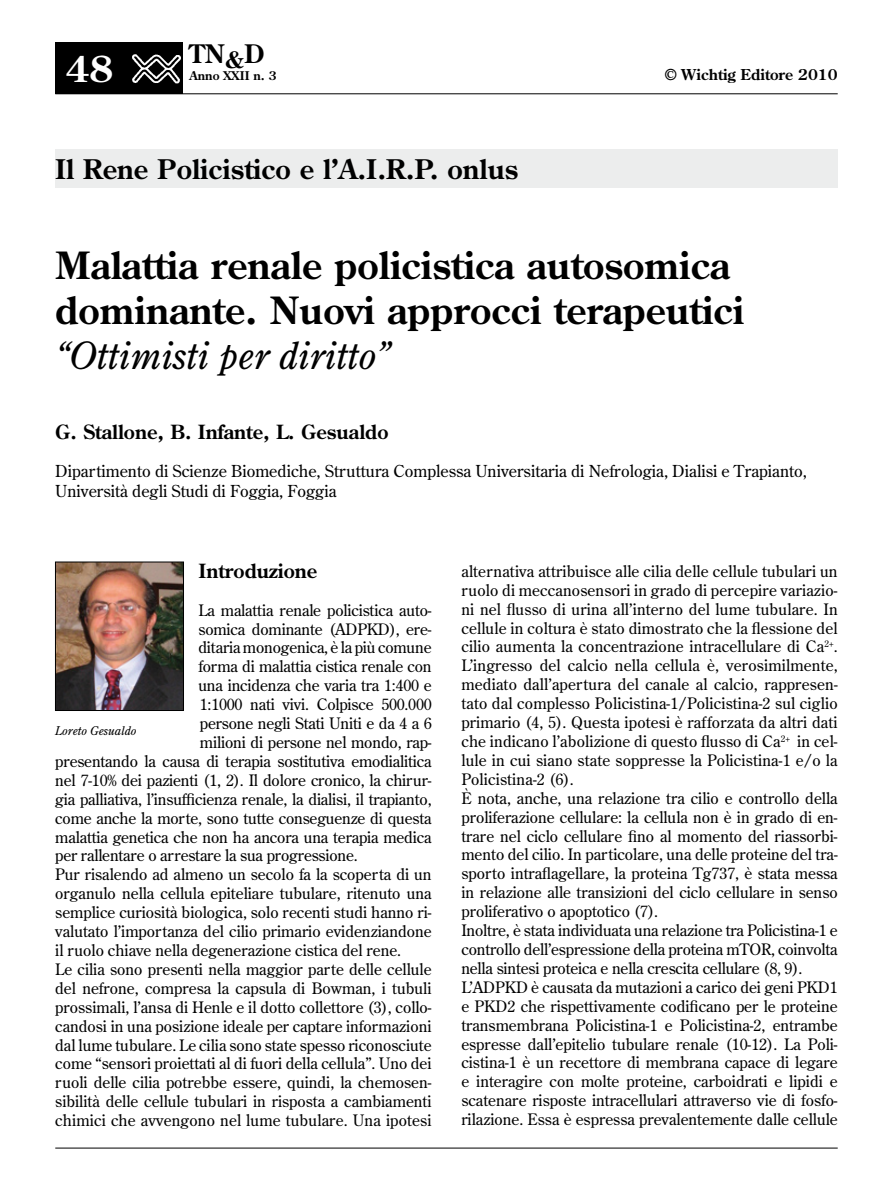
<style>
.page{position:relative;width:893px;height:1191px;background:#fff}
.page>*{position:absolute;margin:0;border:0;box-sizing:border-box;transform-origin:0 0}
.t1{font:700 37.5px/45px "Century Old Style";color:#000}
.t2{font:italic 37.5px "Century Old Style";color:#000}
.t3{font:700 36px "Century Old Style";color:#fff}
.t4{font:700 27px "Century Old Style";color:#000}
.t5{font:700 25.5px "Century Old Style";color:#000}
.t6{font:700 19.5px "Century Old Style";color:#000}
.t7{font:16.5px/19.8px "Century Old Style";color:#000}
.t8{font:15.75px/18.9px "Century Old Style";color:#000}
.t9{font:700 15px "Century Old Style";color:#000}
.t10{font:italic 12px "Century Old Style";color:#000}
.t11{font:700 12px "Century Old Style";color:#000}
</style>
<div class="page">
<hr style="left:55px;top:93px;width:783px;height:1px;background:#000">
<div style="left:55px;top:43px;width:128px;height:51px;background:#000"></div>
<img style="left:132px;top:54px;width:49px;height:30px">
<hr style="left:55px;top:1147px;width:783px;height:1px;background:#000">
<div style="left:55px;top:149px;width:783px;height:38px;background:#eceded"></div>
<img style="left:57px;top:564px;width:125px;height:144px">
<div style="left:55px;top:562px;width:129px;height:148px;border:1px solid #000"></div>
<h2 class="t3" style="left:66px;top:45px;width:49px">48</h2>
<h3 class="t5" style="left:190px;top:37px;width:76px">TN<sub>&amp;</sub>D</h3>
<p class="t11" style="left:190px;top:67px;width:89px">Anno XXII n. 3</p>
<p class="t9" style="left:665px;top:65px;width:174px">© Wichtig Editore 2010</p>
<h3 class="t4" style="left:55px;top:151px;width:465px">Il Rene Policistico e l’A.I.R.P. onlus</h3>
<h1 class="t1" style="left:55px;top:241px;width:691px">Malattia renale policistica autosomica dominante. Nuovi approcci terapeutici</h1>
<h1 class="t2" style="left:55px;top:331px;width:336px">“Ottimisti per diritto”</h1>
<p class="t6" style="left:55px;top:419px;width:335px">G. Stallone, B. Infante, L. Gesualdo</p>
<p class="t7" style="left:55px;top:461px;width:753px">Dipartimento di Scienze Biomediche, Struttura Complessa Universitaria di Nefrologia, Dialisi e Trapianto,<br>Università degli Studi di Foggia, Foggia</p>
<p class="t6" style="left:198px;top:558px;width:120px">Introduzione</p>
<p class="t8" style="left:198px;top:600px;width:235px">La malattia renale policistica auto-</p>
<p class="t8" style="left:198px;top:619px;width:235px">somica dominante (ADPKD), ere-</p>
<p class="t8" style="left:198px;top:638px;width:235px">ditaria monogenica, è la più comune</p>
<p class="t8" style="left:198px;top:656px;width:235px">forma di malattia cistica renale con</p>
<p class="t8" style="left:198px;top:675px;width:235px">una incidenza che varia tra 1:400 e</p>
<p class="t8" style="left:200px;top:694px;width:233px">1:1000 nati vivi. Colpisce 500.000</p>
<p class="t8" style="left:200px;top:713px;width:233px">persone negli Stati Uniti e da 4 a 6</p>
<p class="t8" style="left:200px;top:732px;width:233px">milioni di persone nel mondo, rap-</p>
<p class="t8" style="left:55px;top:751px;width:378px">presentando la causa di terapia sostitutiva emodialitica</p>
<p class="t8" style="left:55px;top:770px;width:378px">nel 7-10% dei pazienti (1, 2). Il dolore cronico, la chirur-</p>
<p class="t8" style="left:55px;top:789px;width:378px">gia palliativa, l’insufficienza renale, la dialisi, il trapianto,</p>
<p class="t8" style="left:55px;top:808px;width:378px">come anche la morte, sono tutte conseguenze di questa</p>
<p class="t8" style="left:55px;top:827px;width:378px">malattia genetica che non ha ancora una terapia medica</p>
<p class="t8" style="left:55px;top:845px;width:304px">per rallentare o arrestare la sua progressione.</p>
<p class="t8" style="left:55px;top:864px;width:378px">Pur risalendo ad almeno un secolo fa la scoperta di un</p>
<p class="t8" style="left:55px;top:883px;width:378px">organulo nella cellula epiteliare tubulare, ritenuto una</p>
<p class="t8" style="left:55px;top:902px;width:378px">semplice curiosità biologica, solo recenti studi hanno ri-</p>
<p class="t8" style="left:55px;top:921px;width:378px">valutato l’importanza del cilio primario evidenziandone</p>
<p class="t8" style="left:55px;top:940px;width:347px">il ruolo chiave nella degenerazione cistica del rene.</p>
<p class="t8" style="left:55px;top:959px;width:378px">Le cilia sono presenti nella maggior parte delle cellule</p>
<p class="t8" style="left:55px;top:978px;width:378px">del nefrone, compresa la capsula di Bowman, i tubuli</p>
<p class="t8" style="left:55px;top:997px;width:378px">prossimali, l’ansa di Henle e il dotto collettore (3), collo-</p>
<p class="t8" style="left:55px;top:1016px;width:378px">candosi in una posizione ideale per captare informazioni</p>
<p class="t8" style="left:55px;top:1034px;width:378px">dal lume tubulare. Le cilia sono state spesso riconosciute</p>
<p class="t8" style="left:55px;top:1053px;width:378px">come “sensori proiettati al di fuori della cellula”. Uno dei</p>
<p class="t8" style="left:55px;top:1072px;width:378px">ruoli delle cilia potrebbe essere, quindi, la chemosen-</p>
<p class="t8" style="left:55px;top:1091px;width:378px">sibilità delle cellule tubulari in risposta a cambiamenti</p>
<p class="t8" style="left:55px;top:1110px;width:378px">chimici che avvengono nel lume tubulare. Una ipotesi</p>
<p class="t10" style="left:55px;top:723px;width:83px">Loreto Gesualdo</p>
<p class="t8" style="left:461px;top:561px;width:378px">alternativa attribuisce alle cilia delle cellule tubulari un ruolo di meccanosensori in grado di percepire variazio&shy;ni nel flusso di urina all’interno del lume tubulare. In cellule in coltura è stato dimostrato che la flessione del cilio aumenta la concentrazione intracellulare di Ca<sup>2+</sup>.<br>L’ingresso del calcio nella cellula è, verosimilmente, mediato dall’apertura del canale al calcio, rappresen&shy;tato dal complesso Policistina-1/Policistina-2 sul ciglio primario (4, 5). Questa ipotesi è rafforzata da altri dati che indicano l’abolizione di questo flusso di Ca<sup>2+</sup> in cel&shy;lule in cui siano state soppresse la Policistina-1 e/o la Policistina-2 (6).<br>È nota, anche, una relazione tra cilio e controllo della proliferazione cellulare: la cellula non è in grado di en&shy;trare nel ciclo cellulare fino al momento del riassorbi&shy;mento del cilio. In particolare, una delle proteine del tra&shy;sporto intraflagellare, la proteina Tg737, è stata messa in relazione alle transizioni del ciclo cellulare in senso proliferativo o apoptotico (7).<br>Inoltre, è stata individuata una relazione tra Policistina-1 e controllo dell’espressione della proteina mTOR, coinvolta nella sintesi proteica e nella crescita cellulare (8, 9).<br>L’ADPKD è causata da mutazioni a carico dei geni PKD1 e PKD2 che rispettivamente codificano per le proteine transmembrana Policistina-1 e Policistina-2, entrambe espresse dall’epitelio tubulare renale (10-12). La Poli&shy;cistina-1 è un recettore di membrana capace di legare e interagire con molte proteine, carboidrati e lipidi e scatenare risposte intracellulari attraverso vie di fosfo&shy;rilazione. Essa è espressa prevalentemente dalle cellule</p>
</div>
